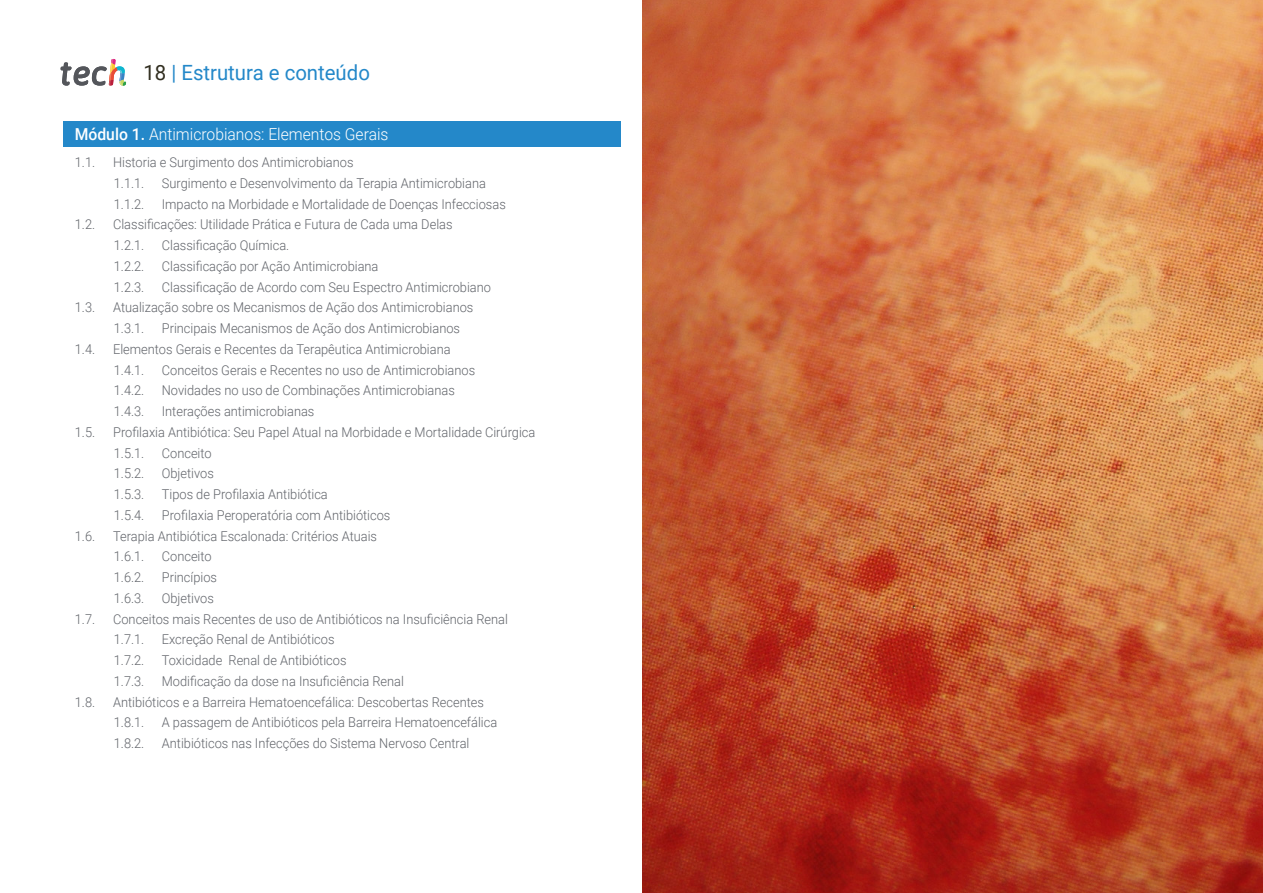
<style>
.page{position:relative;width:1263px;height:893px;background:#fff}
.page>*{position:absolute;margin:0;border:0;box-sizing:border-box;transform-origin:0 0}
.t1{font:21px "Roboto";color:#2488c9}
.t2{font:300 16.5px "Roboto";color:#fff;scale:.95 1}
.t3{font:300 13.5px/20.7px "Roboto";color:#61646a;scale:.95 1}
.s1{color:#312e20}
.s2{font-weight:500}
</style>
<div class="page">
<img style="left:642px;top:0;width:621px;height:893px">
<div style="left:64px;top:121px;width:557px;height:25px;background:#2488c9"></div>
<svg style="left:61px;top:59px;width:65px;height:27px"></svg>
<h1 class="t1" style="left:144px;top:57px;width:228px"><span class="s1">18</span> | Estrutura e conteúdo</h1>
<p class="t2" style="left:75px;top:123px;width:332px"><span class="s2">Módulo 1.</span> Antimicrobianos: Elementos Gerais</p>
<p class="t3" style="left:75px;top:151px;width:23px">1.1.</p>
<p class="t3" style="left:113px;top:151px;width:255px">Historia e Surgimento dos Antimicrobianos<br>1.1.1.</p>
<p class="t3" style="left:162px;top:172px;width:343px">Surgimento e Desenvolvimento da Terapia Antimicrobiana</p>
<p class="t3" style="left:114px;top:193px;width:34px">1.1.2.</p>
<p class="t3" style="left:162px;top:193px;width:364px">Impacto na Morbidade e Mortalidade de Doenças Infecciosas</p>
<p class="t3" style="left:75px;top:214px;width:23px">1.2.</p>
<p class="t3" style="left:113px;top:214px;width:359px">Classificações: Utilidade Prática e Futura de Cada uma Delas<br>1.2.1.</p>
<p class="t3" style="left:162px;top:234px;width:136px">Classificação Química.</p>
<p class="t3" style="left:114px;top:255px;width:34px">1.2.2.</p>
<p class="t3" style="left:162px;top:255px;width:230px">Classificação por Ação Antimicrobiana</p>
<p class="t3" style="left:114px;top:276px;width:34px">1.2.3.</p>
<p class="t3" style="left:162px;top:276px;width:348px">Classificação de Acordo com Seu Espectro Antimicrobiano</p>
<p class="t3" style="left:75px;top:297px;width:23px">1.3.</p>
<p class="t3" style="left:113px;top:297px;width:381px">Atualização sobre os Mecanismos de Ação dos Antimicrobianos<br>1.3.1.</p>
<p class="t3" style="left:162px;top:317px;width:315px">Principais Mecanismos de Ação dos Antimicrobianos</p>
<p class="t3" style="left:75px;top:338px;width:23px">1.4.</p>
<p class="t3" style="left:113px;top:338px;width:357px">Elementos Gerais e Recentes da Terapêutica Antimicrobiana<br>1.4.1.</p>
<p class="t3" style="left:162px;top:359px;width:331px">Conceitos Gerais e Recentes no uso de Antimicrobianos</p>
<p class="t3" style="left:114px;top:380px;width:34px">1.4.2.</p>
<p class="t3" style="left:162px;top:380px;width:310px">Novidades no uso de Combinações Antimicrobianas</p>
<p class="t3" style="left:114px;top:400px;width:34px">1.4.3.</p>
<p class="t3" style="left:162px;top:400px;width:162px">Interações antimicrobianas</p>
<p class="t3" style="left:75px;top:421px;width:23px">1.5.</p>
<p class="t3" style="left:113px;top:421px;width:446px">Profilaxia Antibiótica: Seu Papel Atual na Morbidade e Mortalidade Cirúrgica<br>1.5.1.</p>
<p class="t3" style="left:162px;top:442px;width:54px">Conceito</p>
<p class="t3" style="left:114px;top:463px;width:34px">1.5.2.</p>
<p class="t3" style="left:162px;top:463px;width:56px">Objetivos</p>
<p class="t3" style="left:114px;top:483px;width:34px">1.5.3.</p>
<p class="t3" style="left:162px;top:483px;width:176px">Tipos de Profilaxia Antibiótica</p>
<p class="t3" style="left:114px;top:504px;width:34px">1.5.4.</p>
<p class="t3" style="left:162px;top:504px;width:242px">Profilaxia Peroperatória com Antibióticos</p>
<p class="t3" style="left:75px;top:525px;width:23px">1.6.</p>
<p class="t3" style="left:113px;top:525px;width:279px">Terapia Antibiótica Escalonada: Critérios Atuais<br>1.6.1.</p>
<p class="t3" style="left:162px;top:546px;width:54px">Conceito</p>
<p class="t3" style="left:114px;top:566px;width:34px">1.6.2.</p>
<p class="t3" style="left:162px;top:566px;width:60px">Princípios</p>
<p class="t3" style="left:114px;top:587px;width:34px">1.6.3.</p>
<p class="t3" style="left:162px;top:587px;width:56px">Objetivos</p>
<p class="t3" style="left:75px;top:608px;width:23px">1.7.</p>
<p class="t3" style="left:113px;top:608px;width:417px">Conceitos mais Recentes de uso de Antibióticos na Insuficiência Renal<br>1.7.1.</p>
<p class="t3" style="left:162px;top:629px;width:183px">Excreção Renal de Antibióticos</p>
<p class="t3" style="left:114px;top:649px;width:34px">1.7.2.</p>
<p class="t3" style="left:162px;top:649px;width:196px">Toxicidade Renal de Antibióticos</p>
<p class="t3" style="left:114px;top:670px;width:34px">1.7.3.</p>
<p class="t3" style="left:162px;top:670px;width:256px">Modificação da dose na Insuficiência Renal</p>
<p class="t3" style="left:75px;top:691px;width:23px">1.8.</p>
<p class="t3" style="left:113px;top:691px;width:392px">Antibióticos e a Barreira Hematoencefálica: Descobertas Recentes<br>1.8.1.</p>
<p class="t3" style="left:162px;top:712px;width:355px">A passagem de Antibióticos pela Barreira Hematoencefálica</p>
<p class="t3" style="left:114px;top:732px;width:34px">1.8.2.</p>
<p class="t3" style="left:162px;top:732px;width:325px">Antibióticos nas Infecções do Sistema Nervoso Central</p>
</div>
